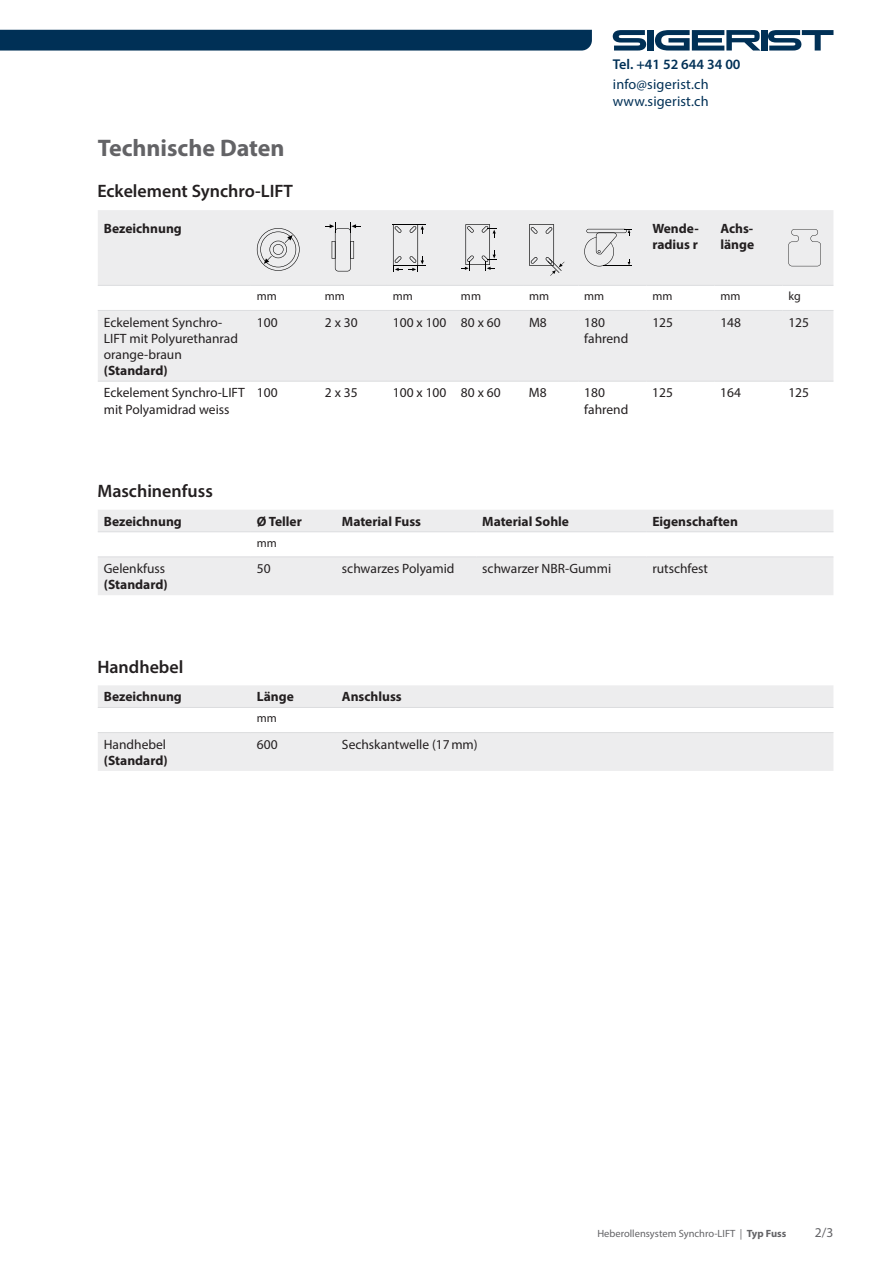
<style>
.page{position:relative;width:893px;height:1263px;background:#fff}
.page>*{position:absolute;margin:0;border:0;box-sizing:border-box;transform-origin:0 0}
.t1{font:700 24px "Myriad Pro";color:#636366}
.t2{font:600 18px "Myriad Pro";color:#231f20}
.t3{font:14.25px/17.1px "Myriad Pro";letter-spacing:.015em;color:#003056}
.t4{font:600 14.25px "Myriad Pro";color:#003056}
.t5{font:13.5px/16.2px "Myriad Pro";color:#231f20}
.t6{font:700 13.5px/16.2px "Myriad Pro";color:#231f20}
.t7{font:13.5px "Myriad Pro";color:#636366}
.t8{font:12px "Myriad Pro";color:#231f20}
.t9{font:10.5px "Myriad Pro";color:#636366}
.s1{font-weight:700}
</style>
<div class="page">
<div style="left:0;top:30px;width:592px;height:21px;background:#003056"></div>
<svg style="left:613px;top:30px;width:33px;height:21px"></svg>
<div style="left:647px;top:30px;width:7px;height:21px;background:#003056"></div>
<svg style="left:655px;top:30px;width:106px;height:21px"></svg>
<svg style="left:768px;top:30px;width:65px;height:21px"></svg>
<div style="left:761px;top:30px;width:6px;height:21px;background:#003056"></div>
<svg style="left:98px;top:210px;width:735px;height:171px;fill:#ededee"></svg>
<hr style="left:98px;top:285px;width:153px;height:1px;background:#dcdddf">
<hr style="left:251px;top:285px;width:68px;height:1px;background:#dcdddf">
<hr style="left:319px;top:285px;width:68px;height:1px;background:#dcdddf">
<hr style="left:387px;top:285px;width:68px;height:1px;background:#dcdddf">
<hr style="left:455px;top:285px;width:68px;height:1px;background:#dcdddf">
<hr style="left:523px;top:285px;width:55px;height:1px;background:#dcdddf">
<hr style="left:578px;top:285px;width:68px;height:1px;background:#dcdddf">
<hr style="left:646px;top:285px;width:68px;height:1px;background:#dcdddf">
<hr style="left:714px;top:285px;width:68px;height:1px;background:#dcdddf">
<hr style="left:782px;top:285px;width:51px;height:1px;background:#dcdddf">
<hr style="left:98px;top:310px;width:153px;height:1px;background:#dcdddf">
<hr style="left:251px;top:310px;width:68px;height:1px;background:#dcdddf">
<hr style="left:319px;top:310px;width:68px;height:1px;background:#dcdddf">
<hr style="left:387px;top:310px;width:68px;height:1px;background:#dcdddf">
<hr style="left:455px;top:310px;width:68px;height:1px;background:#dcdddf">
<hr style="left:523px;top:310px;width:55px;height:1px;background:#dcdddf">
<hr style="left:578px;top:310px;width:68px;height:1px;background:#dcdddf">
<hr style="left:646px;top:310px;width:68px;height:1px;background:#dcdddf">
<hr style="left:714px;top:310px;width:68px;height:1px;background:#dcdddf">
<hr style="left:782px;top:310px;width:51px;height:1px;background:#dcdddf">
<hr style="left:98px;top:381px;width:153px;height:1px;background:#dcdddf">
<hr style="left:251px;top:381px;width:68px;height:1px;background:#dcdddf">
<hr style="left:319px;top:381px;width:68px;height:1px;background:#dcdddf">
<hr style="left:387px;top:381px;width:68px;height:1px;background:#dcdddf">
<hr style="left:455px;top:381px;width:68px;height:1px;background:#dcdddf">
<hr style="left:523px;top:381px;width:55px;height:1px;background:#dcdddf">
<hr style="left:578px;top:381px;width:68px;height:1px;background:#dcdddf">
<hr style="left:646px;top:381px;width:68px;height:1px;background:#dcdddf">
<hr style="left:714px;top:381px;width:68px;height:1px;background:#dcdddf">
<hr style="left:782px;top:381px;width:51px;height:1px;background:#dcdddf">
<svg style="left:257px;top:228px;width:43px;height:43px;background:#d2d2d2"></svg>
<svg style="left:325px;top:222px;width:36px;height:49px;background:#dadadb"></svg>
<hr style="left:393px;top:224px;width:33px;height:1px;background:#000">
<hr style="left:393px;top:265px;width:33px;height:1px;background:#000">
<svg style="left:393px;top:225px;width:31px;height:47px"></svg>
<svg style="left:461px;top:224px;width:36px;height:47px;background:#d0d0d1"></svg>
<svg style="left:529px;top:224px;width:35px;height:52px;background:#d7d7d8"></svg>
<svg style="left:584px;top:229px;width:48px;height:37px;background:#d7d7d8"></svg>
<svg style="left:788px;top:229px;width:33px;height:37px"></svg>
<svg style="left:98px;top:510px;width:735px;height:85px;fill:#ededee"></svg>
<hr style="left:98px;top:531px;width:153px;height:1px;background:#dcdddf">
<hr style="left:251px;top:531px;width:85px;height:1px;background:#dcdddf">
<hr style="left:336px;top:531px;width:140px;height:1px;background:#dcdddf">
<hr style="left:476px;top:531px;width:170px;height:1px;background:#dcdddf">
<hr style="left:646px;top:531px;width:187px;height:1px;background:#dcdddf">
<hr style="left:98px;top:557px;width:153px;height:1px;background:#dcdddf">
<hr style="left:251px;top:557px;width:85px;height:1px;background:#dcdddf">
<hr style="left:336px;top:557px;width:140px;height:1px;background:#dcdddf">
<hr style="left:476px;top:557px;width:170px;height:1px;background:#dcdddf">
<hr style="left:646px;top:557px;width:187px;height:1px;background:#dcdddf">
<svg style="left:98px;top:685px;width:735px;height:86px;fill:#ededee"></svg>
<hr style="left:98px;top:707px;width:153px;height:1px;background:#dcdddf">
<hr style="left:251px;top:707px;width:85px;height:1px;background:#dcdddf">
<hr style="left:336px;top:707px;width:497px;height:1px;background:#dcdddf">
<hr style="left:98px;top:732px;width:153px;height:1px;background:#dcdddf">
<hr style="left:251px;top:732px;width:85px;height:1px;background:#dcdddf">
<hr style="left:336px;top:732px;width:497px;height:1px;background:#dcdddf">
<p class="t4" style="left:613px;top:55px;width:129px">Tel. +41 52 644 34 00</p>
<h1 class="t1" style="left:98px;top:132px;width:188px">Technische Daten</h1>
<h2 class="t2" style="left:97px;top:180px;width:197px">Eckelement Synchro-LIFT</h2>
<p class="t3" style="left:613px;top:75px;width:97px">info@sigerist.ch www.sigerist.ch</p>
<p class="t6" style="left:104px;top:220px;width:80px">Bezeichnung</p>
<p class="t6" style="left:652px;top:220px;width:48px">Wende&shy;radius r</p>
<p class="t6" style="left:720px;top:220px;width:35px">Achs&shy;länge</p>
<p class="t5" style="left:104px;top:314px;width:136px">Eckelement Synchro-<br>LIFT mit Polyurethanrad orange-braun</p>
<p class="t6" style="left:104px;top:362px;width:65px">(Standard)</p>
<p class="t8" style="left:257px;top:289px;width:22px">mm</p>
<p class="t8" style="left:325px;top:289px;width:22px">mm</p>
<p class="t8" style="left:393px;top:289px;width:22px">mm</p>
<p class="t8" style="left:461px;top:289px;width:22px">mm</p>
<p class="t8" style="left:529px;top:289px;width:22px">mm</p>
<p class="t8" style="left:584px;top:289px;width:22px">mm</p>
<p class="t8" style="left:652px;top:289px;width:22px">mm</p>
<p class="t8" style="left:720px;top:289px;width:22px">mm</p>
<p class="t8" style="left:788px;top:289px;width:14px">kg</p>
<p class="t5" style="left:257px;top:314px;width:22px">100</p>
<p class="t5" style="left:325px;top:314px;width:34px">2 x 30</p>
<p class="t5" style="left:393px;top:314px;width:109px">100 x 100 80 x 60</p>
<p class="t5" style="left:529px;top:314px;width:19px">M8</p>
<p class="t5" style="left:584px;top:314px;width:46px">180 fahrend</p>
<p class="t5" style="left:652px;top:314px;width:22px">125</p>
<p class="t5" style="left:720px;top:314px;width:22px">148</p>
<p class="t5" style="left:788px;top:314px;width:22px">125</p>
<p class="t5" style="left:104px;top:384px;width:143px">Eckelement Synchro-LIFT mit Polyamidrad weiss</p>
<p class="t5" style="left:257px;top:384px;width:22px">100</p>
<p class="t5" style="left:325px;top:384px;width:34px">2 x 35</p>
<p class="t5" style="left:393px;top:384px;width:109px">100 x 100 80 x 60</p>
<p class="t5" style="left:529px;top:384px;width:19px">M8</p>
<p class="t5" style="left:584px;top:384px;width:46px">180 fahrend</p>
<p class="t5" style="left:652px;top:384px;width:22px">125</p>
<p class="t5" style="left:720px;top:384px;width:22px">164</p>
<p class="t5" style="left:788px;top:384px;width:22px">125</p>
<h2 class="t2" style="left:97px;top:479px;width:117px">Maschinenfuss</h2>
<p class="t6" style="left:104px;top:513px;width:80px">Bezeichnung</p>
<p class="t6" style="left:257px;top:513px;width:46px">Ø Teller</p>
<p class="t6" style="left:342px;top:513px;width:81px">Material Fuss</p>
<p class="t6" style="left:482px;top:513px;width:88px">Material Sohle</p>
<p class="t6" style="left:652px;top:513px;width:87px">Eigenschaften</p>
<p class="t8" style="left:257px;top:535px;width:22px">mm</p>
<p class="t5" style="left:104px;top:560px;width:63px">Gelenkfuss</p>
<p class="t6" style="left:104px;top:576px;width:65px">(Standard)</p>
<p class="t5" style="left:257px;top:560px;width:15px">50</p>
<p class="t5" style="left:342px;top:560px;width:114px">schwarzes Polyamid</p>
<p class="t5" style="left:482px;top:560px;width:130px">schwarzer NBR-Gummi</p>
<p class="t5" style="left:652px;top:560px;width:57px">rutschfest</p>
<h2 class="t2" style="left:97px;top:655px;width:88px">Handhebel</h2>
<p class="t6" style="left:104px;top:688px;width:80px">Bezeichnung</p>
<p class="t6" style="left:257px;top:688px;width:39px">Länge</p>
<p class="t6" style="left:342px;top:688px;width:61px">Anschluss</p>
<p class="t8" style="left:257px;top:711px;width:22px">mm</p>
<p class="t5" style="left:104px;top:736px;width:64px">Handhebel</p>
<p class="t6" style="left:104px;top:752px;width:65px">(Standard)</p>
<p class="t5" style="left:257px;top:736px;width:22px">600</p>
<p class="t5" style="left:342px;top:736px;width:137px">Sechskantwelle (17mm)</p>
<p class="t9" style="left:597px;top:1227px;width:190px">Heberollensystem Synchro-LIFT | <span class="s1">Typ Fuss</span></p>
<p class="t7" style="left:815px;top:1224px;width:20px">2/3</p>
</div>
